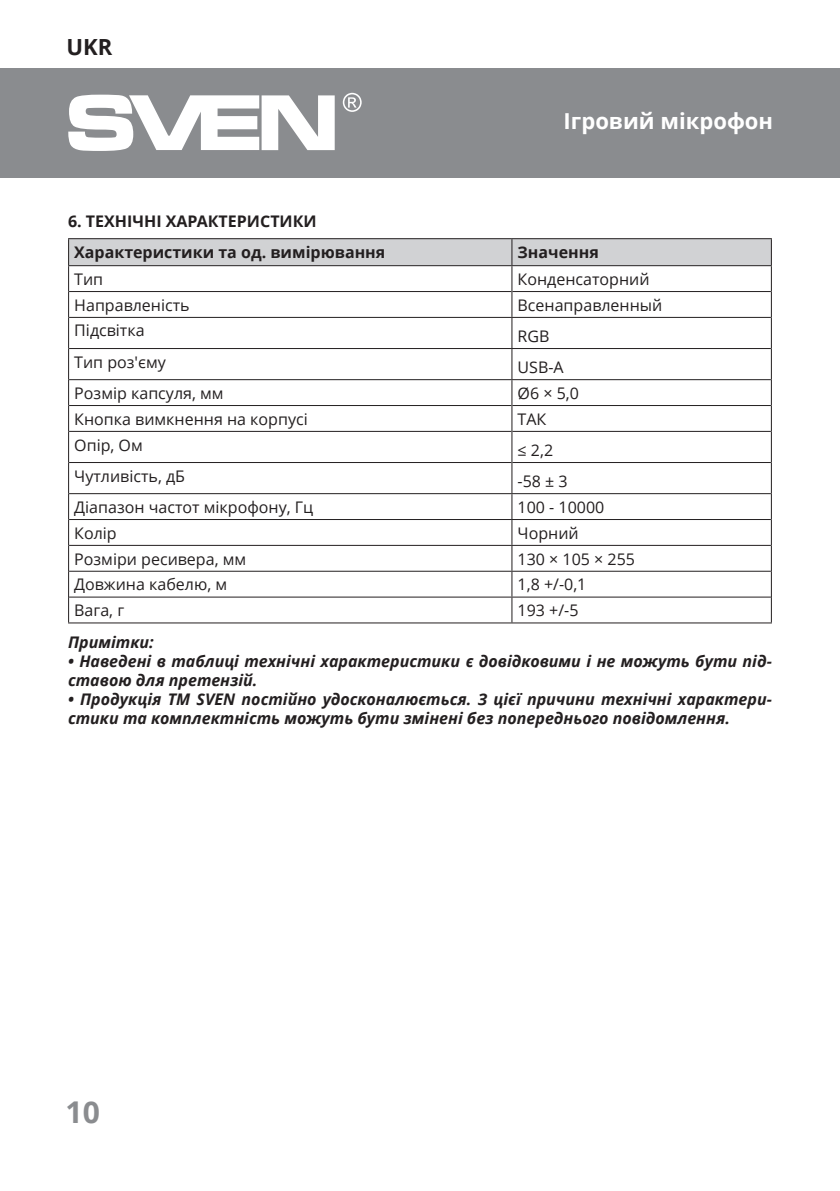
<style>
.page{position:relative;width:840px;height:1191px;background:#fff}
.page>*{position:absolute;margin:0;border:0;box-sizing:border-box;transform-origin:0 0}
.t1{font:700 30px "Open Sans";color:#8a8c8f}
.t2{font:700 22.2px "Open Sans";color:#231f20}
.t3{font:700 22px "Open Sans";color:#fff}
.t4{font:16px "Open Sans";color:#231f20}
.t5{font:italic 700 16px/19px "Open Sans";color:#231f20}
.t6{font:700 16px/31.4px "Open Sans";color:#231f20}
</style>
<div class="page">
<div style="left:0;top:68px;width:839px;height:109px;background:#8a8c8f"></div>
<svg style="left:68px;top:95px;width:266px;height:56px"></svg>
<svg style="left:342px;top:93px;width:19px;height:19px"></svg>
<svg style="left:69px;top:318px;width:701px;height:304px"></svg>
<hr style="left:68px;top:238px;width:443px;height:1px;background:#231f20">
<hr style="left:511px;top:238px;width:260px;height:1px;background:#231f20">
<hr style="left:69px;top:317px;width:442px;height:1px;background:#231f20">
<hr style="left:69px;top:348px;width:442px;height:1px;background:#231f20">
<hr style="left:69px;top:379px;width:442px;height:1px;background:#231f20">
<hr style="left:69px;top:405px;width:442px;height:1px;background:#231f20">
<hr style="left:512px;top:405px;width:258px;height:1px;background:#231f20">
<hr style="left:69px;top:431px;width:442px;height:1px;background:#231f20">
<hr style="left:512px;top:431px;width:258px;height:1px;background:#231f20">
<hr style="left:69px;top:462px;width:442px;height:1px;background:#231f20">
<hr style="left:512px;top:462px;width:258px;height:1px;background:#231f20">
<hr style="left:69px;top:493px;width:442px;height:1px;background:#231f20">
<hr style="left:69px;top:519px;width:442px;height:1px;background:#231f20">
<hr style="left:69px;top:545px;width:442px;height:1px;background:#231f20">
<hr style="left:69px;top:571px;width:442px;height:1px;background:#231f20">
<hr style="left:69px;top:596px;width:442px;height:1px;background:#231f20">
<hr style="left:68px;top:317px;width:1px;height:31px;background:#231f20">
<hr style="left:68px;top:348px;width:1px;height:32px;background:#231f20">
<svg style="left:68px;top:380px;width:1px;height:51px"></svg>
<hr style="left:68px;top:431px;width:1px;height:31px;background:#231f20">
<hr style="left:68px;top:462px;width:1px;height:31px;background:#231f20">
<svg style="left:68px;top:493px;width:1px;height:129px"></svg>
<hr style="left:68px;top:622px;width:443px;height:1px;background:#231f20">
<svg style="left:68px;top:239px;width:703px;height:78px"></svg>
<svg style="left:511px;top:380px;width:1px;height:51px"></svg>
<svg style="left:770px;top:380px;width:1px;height:51px"></svg>
<hr style="left:511px;top:431px;width:1px;height:31px;background:#231f20">
<hr style="left:770px;top:431px;width:1px;height:31px;background:#231f20">
<hr style="left:511px;top:462px;width:1px;height:31px;background:#231f20">
<hr style="left:770px;top:462px;width:1px;height:31px;background:#231f20">
<svg style="left:511px;top:494px;width:1px;height:128px"></svg>
<svg style="left:770px;top:493px;width:1px;height:129px"></svg>
<hr style="left:511px;top:622px;width:260px;height:1px;background:#231f20">
<hr style="left:511px;top:493px;width:259px;height:1px;background:#231f20">
<hr style="left:511px;top:519px;width:259px;height:1px;background:#231f20">
<hr style="left:511px;top:545px;width:259px;height:1px;background:#231f20">
<hr style="left:511px;top:571px;width:259px;height:1px;background:#231f20">
<hr style="left:511px;top:596px;width:259px;height:1px;background:#231f20">
<hr style="left:511px;top:317px;width:259px;height:1px;background:#231f20">
<hr style="left:511px;top:348px;width:259px;height:1px;background:#231f20">
<hr style="left:511px;top:379px;width:259px;height:1px;background:#231f20">
<hr style="left:511px;top:318px;width:1px;height:30px;background:#231f20">
<hr style="left:770px;top:317px;width:1px;height:31px;background:#231f20">
<hr style="left:511px;top:349px;width:1px;height:30px;background:#231f20">
<hr style="left:770px;top:348px;width:1px;height:32px;background:#231f20">
<h2 class="t2" style="left:66px;top:32px;width:47px">UKR</h2>
<p class="t6" style="left:74px;top:205px;width:312px;text-indent:-6px">6. ТЕХНІЧНІ ХАРАКТЕРИСТИКИ<br>Характеристики та од. вимірювання</p>
<h3 class="t3" style="left:563px;top:105px;width:211px">Ігровий мікрофон</h3>
<p class="t6" style="left:517px;top:236px;width:83px">Значення</p>
<p class="t4" style="left:74px;top:268px;width:30px">Тип</p>
<p class="t4" style="left:517px;top:268px;width:133px">Конденсаторний</p>
<p class="t4" style="left:74px;top:294px;width:117px">Направленість</p>
<p class="t4" style="left:517px;top:294px;width:146px">Всенаправленный</p>
<p class="t4" style="left:74px;top:320px;width:72px">Підсвітка</p>
<p class="t4" style="left:517px;top:325px;width:33px">RGB</p>
<p class="t4" style="left:74px;top:351px;width:93px">Тип роз'єму</p>
<p class="t4" style="left:517px;top:356px;width:48px">USB-A</p>
<p class="t4" style="left:74px;top:382px;width:151px">Розмір капсуля, мм</p>
<p class="t4" style="left:517px;top:382px;width:63px">Ø6 × 5,0</p>
<p class="t4" style="left:74px;top:408px;width:235px">Кнопка вимкнення на корпусі</p>
<p class="t4" style="left:517px;top:408px;width:30px">ТАК</p>
<p class="t4" style="left:74px;top:434px;width:70px">Опір, Ом</p>
<p class="t4" style="left:517px;top:439px;width:37px">≤ 2,2</p>
<p class="t4" style="left:74px;top:465px;width:112px">Чутливість, дБ</p>
<p class="t4" style="left:517px;top:470px;width:52px">-58 ± 3</p>
<p class="t4" style="left:74px;top:496px;width:240px">Діапазон частот мікрофону, Гц</p>
<p class="t4" style="left:517px;top:496px;width:88px">100 - 10000</p>
<p class="t4" style="left:74px;top:522px;width:44px">Колір</p>
<p class="t4" style="left:517px;top:522px;width:63px">Чорний</p>
<p class="t4" style="left:74px;top:548px;width:173px">Розміри ресивера, мм</p>
<p class="t4" style="left:517px;top:548px;width:119px">130 × 105 × 255</p>
<p class="t4" style="left:74px;top:573px;width:154px">Довжина кабелю, м</p>
<p class="t4" style="left:517px;top:573px;width:70px">1,8 +/-0,1</p>
<p class="t4" style="left:74px;top:599px;width:51px">Вага, г</p>
<p class="t4" style="left:517px;top:599px;width:62px">193 +/-5</p>
<p class="t5" style="left:68px;top:632px;width:87px">Примітки:</p>
<p class="t5" style="left:68px;top:651px;width:704px">• Наведені в таблиці технічні характеристики є довідковими і не можуть бути під&shy;ставою для претензій.</p>
<p class="t5" style="left:68px;top:689px;width:704px">• Продукція ТМ SVEN постійно удосконалюється. З цієї причини технічні характери&shy;стики та комплектність можуть бути змінені без попереднього повідомлення.</p>
<h1 class="t1" style="left:65px;top:1090px;width:36px">10</h1>
</div>
